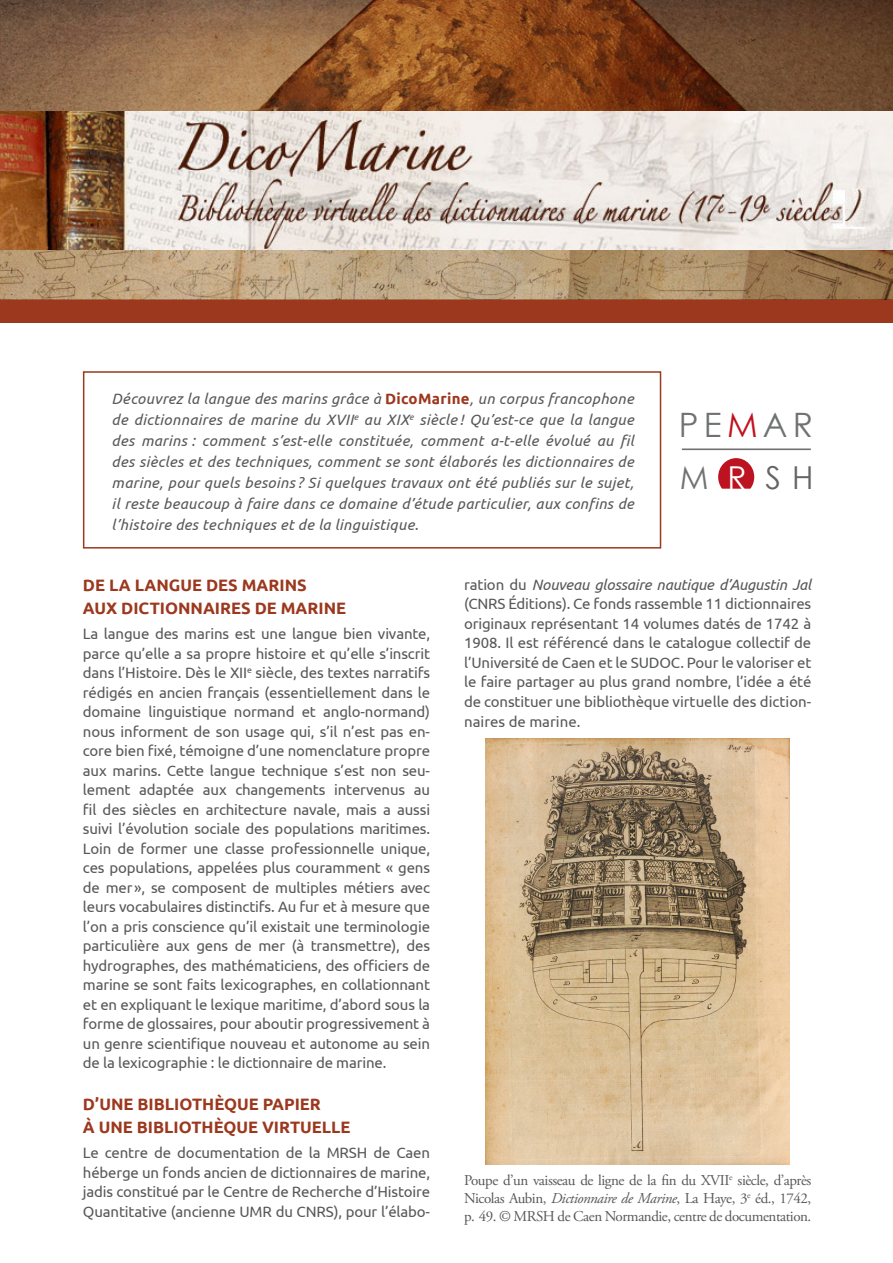
<style>
.page{position:relative;width:893px;height:1263px;background:#fff}
.page>*{position:absolute;margin:0;border:0;box-sizing:border-box;transform-origin:0 0}
.t1{font:33.6px "Century Gothic";letter-spacing:.16em;color:#707172}
.t2{font:31.5px "Century Gothic";color:#646567}
.t3{font:700 16.5px "Ubuntu";color:#9c381e}
.t4{font:15px/19.5px "Ubuntu";letter-spacing:-.01em;color:#57585a;text-align:justify}
.t5{font:italic 15px/21px "Ubuntu";letter-spacing:.02em;color:#57585a;text-align:justify}
.t6{font:15px/18px "Adobe Garamond Pro";letter-spacing:-.03em;color:#57585a;text-align:justify}
.s1{font-weight:700;font-style:normal;color:#9c381e}
.s2{color:#c2101f}
.s3{color:#707172}
.s4{color:#fff}
.s5{font-style:italic}
</style>
<div class="page">
<div style="left:83px;top:371px;width:578px;height:178px;border:2px solid #9c381e"></div>
<hr style="left:682px;top:448px;width:129px;height:2px;background:#707172">
<svg style="left:718px;top:458px;width:36px;height:31px"></svg>
<div style="left:0;top:300px;width:893px;height:23px;background:#9c381e"></div>
<img style="left:0;top:0;width:893px;height:300px">
<img style="left:0;top:112px;width:893px;height:137px">
<img style="left:486px;top:739px;width:303px;height:425px">
<p class="t5" style="left:112px;top:387px;width:524px">Découvrez la langue des marins grâce à <span class="s1">DicoMarine</span>, un corpus francophone de dictionnaires de marine du XVII<sup>e</sup> au XIX<sup>e</sup> siècle ! Qu’est-ce que la langue des marins : comment s’est-elle constituée, comment a-t-elle évolué au fil des siècles et des techniques, comment se sont élaborés les dictionnaires de marine, pour quels besoins ? Si quelques travaux ont été publiés sur le sujet, il reste beaucoup à faire dans ce domaine d’étude particulier, aux confins de l’histoire des techniques et de la linguistique.</p>
<p class="t1" style="left:679px;top:401px;width:136px">PE<span class="s2">M</span>AR</p>
<p class="t2" style="left:680px;top:455px;width:135px"><span class="s3">M</span><span class="s4">R</span>SH</p>
<p class="t3" style="left:83px;top:575px;width:225px">DE LA LANGUE DES MARINS</p>
<p class="t3" style="left:83px;top:598px;width:265px">AUX DICTIONNAIRES DE MARINE</p>
<p class="t4" style="left:83px;top:624px;width:349px">La langue des marins est une langue bien vivante, parce qu’elle a sa propre histoire et qu’elle s’inscrit dans l’Histoire. Dès le XII<sup>e</sup> siècle, des textes narratifs rédigés en ancien français (essentiellement dans le domaine linguistique normand et anglo-normand) nous informent de son usage qui, s’il n’est pas en&shy;core bien fixé, témoigne d’une nomenclature propre aux marins. Cette langue technique s’est non seu&shy;lement adaptée aux changements intervenus au fil des siècles en architecture navale, mais a aussi suivi l’évolution sociale des populations maritimes.<br>Loin de former une classe professionnelle unique, ces populations, appelées plus couramment « gens de mer», se composent de multiples métiers avec leurs vocabulaires distinctifs. Au fur et à mesure que l’on a pris conscience qu’il existait une terminologie particulière aux gens de mer (à transmettre), des hydrographes, des mathématiciens, des officiers de marine se sont faits lexicographes, en collationnant et en expliquant le lexique maritime, d’abord sous la forme de glossaires, pour aboutir progressivement à un genre scientifique nouveau et autonome au sein de la lexicographie : le dictionnaire de marine.</p>
<p class="t3" style="left:83px;top:1094px;width:240px">D’UNE BIBLIOTHÈQUE PAPIER</p>
<p class="t3" style="left:83px;top:1117px;width:269px">À UNE BIBLIOTHÈQUE VIRTUELLE</p>
<p class="t4" style="left:83px;top:1143px;width:349px">Le centre de documentation de la MRSH de Caen héberge un fonds ancien de dictionnaires de marine, jadis constitué par le Centre de Recherche d’Histoire Quantitative (ancienne UMR du CNRS), pour l’élabo-</p>
<p class="t4" style="left:464px;top:574px;width:349px">ration du <span class="s5">Nouveau glossaire nautique d’Augustin Jal </span>(CNRS Éditions). Ce fonds rassemble 11 dictionnaires originaux représentant 14 volumes datés de 1742 à 1908. Il est référencé dans le catalogue collectif de l’Université de Caen et le SUDOC. Pour le valoriser et le faire partager au plus grand nombre, l’idée a été de constituer une bibliothèque virtuelle des diction&shy;naires de marine.</p>
<p class="t6" style="left:464px;top:1171px;width:349px">Poupe d’un vaisseau de ligne de la fin du XVII<sup>e</sup> siècle, d’après Nicolas Aubin, <span class="s5">Dictionnaire de Marine</span>, La Haye, 3<sup>e</sup> éd., 1742, p. 49. © MRSH de Caen Normandie, centre de documentation.</p>
</div>
